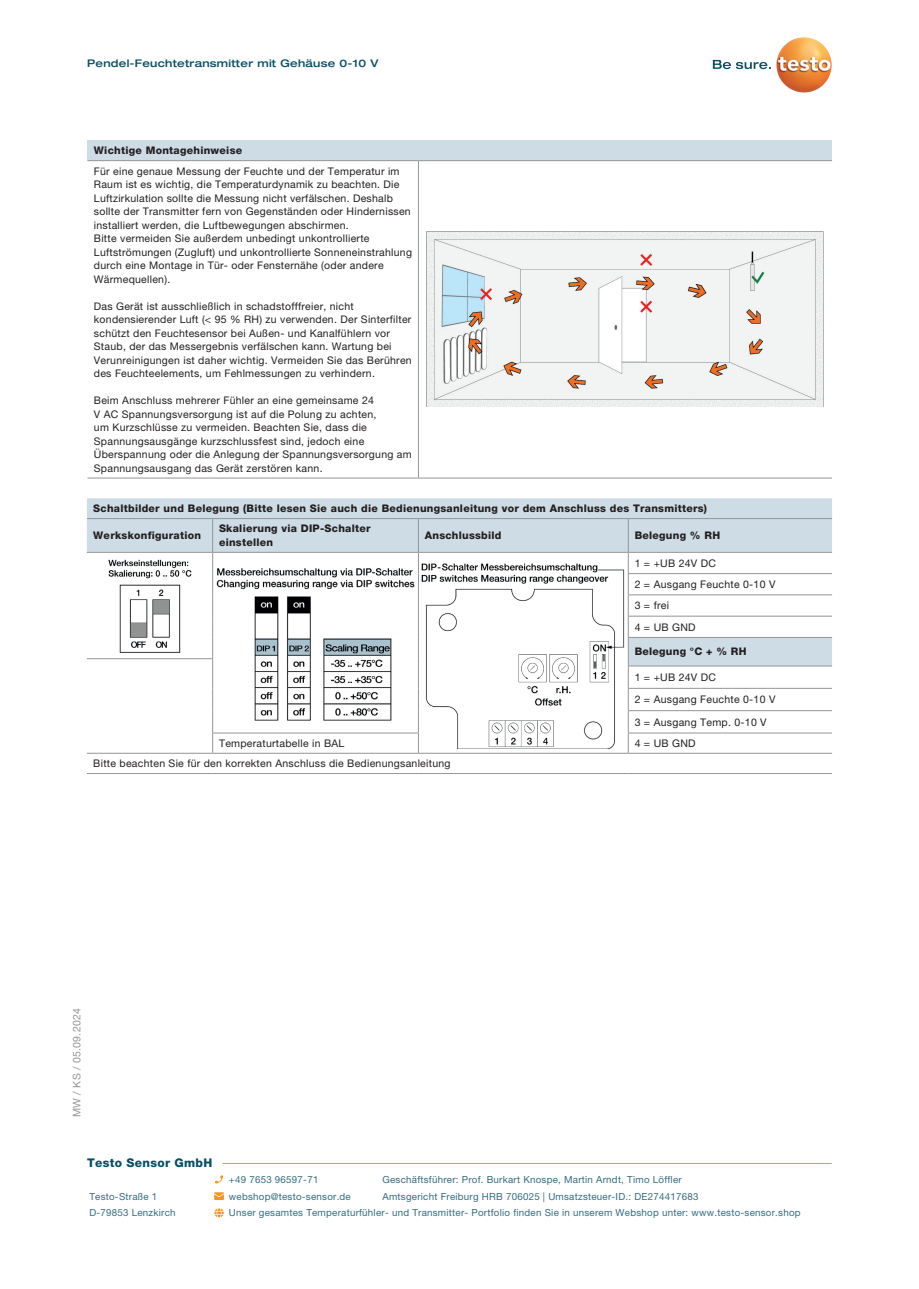
<style>
.page{position:relative;width:919px;height:1289px;background:#fff}
.page>*{position:absolute;margin:0;border:0;box-sizing:border-box;transform-origin:0 0}
.t1{font:800 12px "Helvetica Neue LTW1 G";letter-spacing:.025em;color:#074f64}
.t2{font:10.5px/13.5px "Helvetica Neue LTW1 G";letter-spacing:.025em;color:#231f20}
.t3{font:800 10.5px/13.5px "Helvetica Neue LTW1 G";letter-spacing:.025em;color:#231f20}
.t4{font:500 expanded 10.5px "Helvetica Neue LT Com";letter-spacing:.025em;color:#074f64}
.t5{font:10.5px "Helvetica Neue LTW1 G";letter-spacing:.025em;color:#939598}
.t6{font:9.75px "Helvetica Neue LTW1 G";letter-spacing:.025em;color:#356c81}
</style>
<div class="page">
<div style="left:87px;top:140px;width:745px;height:21px;background:#cedce5"></div>
<svg style="left:88px;top:161px;width:744px;height:246px"></svg>
<hr style="left:87px;top:160px;width:331px;height:1px;background:#939598">
<hr style="left:418px;top:160px;width:414px;height:1px;background:#939598">
<hr style="left:418px;top:161px;width:1px;height:316px;background:#939598">
<hr style="left:87px;top:477px;width:331px;height:1px;background:#939598">
<hr style="left:418px;top:477px;width:414px;height:1px;background:#939598">
<img style="left:427px;top:232px;width:396px;height:175px">
<div style="left:87px;top:498px;width:745px;height:54px;background:#cedce5"></div>
<svg style="left:87px;top:573px;width:745px;height:180px"></svg>
<hr style="left:628px;top:552px;width:204px;height:1px;background:#939598">
<hr style="left:628px;top:573px;width:204px;height:1px;background:#939598">
<hr style="left:628px;top:594px;width:204px;height:1px;background:#939598">
<hr style="left:628px;top:615px;width:204px;height:1px;background:#939598">
<hr style="left:628px;top:688px;width:204px;height:1px;background:#939598">
<hr style="left:628px;top:710px;width:204px;height:1px;background:#939598">
<hr style="left:212px;top:519px;width:1px;height:33px;background:#939598">
<hr style="left:418px;top:519px;width:1px;height:33px;background:#939598">
<hr style="left:628px;top:519px;width:1px;height:33px;background:#939598">
<hr style="left:87px;top:518px;width:126px;height:1px;background:#939598">
<hr style="left:213px;top:518px;width:205px;height:1px;background:#939598">
<hr style="left:418px;top:518px;width:210px;height:1px;background:#939598">
<hr style="left:628px;top:518px;width:204px;height:1px;background:#939598">
<hr style="left:213px;top:552px;width:205px;height:1px;background:#939598">
<hr style="left:212px;top:732px;width:207px;height:1px;background:#939598">
<hr style="left:628px;top:732px;width:204px;height:1px;background:#939598">
<hr style="left:87px;top:753px;width:126px;height:1px;background:#939598">
<hr style="left:213px;top:753px;width:205px;height:1px;background:#939598">
<hr style="left:418px;top:753px;width:210px;height:1px;background:#939598">
<hr style="left:628px;top:753px;width:204px;height:1px;background:#939598">
<hr style="left:87px;top:773px;width:126px;height:1px;background:#939598">
<hr style="left:213px;top:773px;width:205px;height:1px;background:#939598">
<hr style="left:418px;top:773px;width:210px;height:1px;background:#939598">
<hr style="left:628px;top:773px;width:204px;height:1px;background:#939598">
<hr style="left:87px;top:552px;width:126px;height:1px;background:#939598">
<hr style="left:87px;top:658px;width:126px;height:1px;background:#939598">
<svg style="left:212px;top:552px;width:1px;height:201px"></svg>
<hr style="left:418px;top:552px;width:210px;height:1px;background:#939598">
<svg style="left:418px;top:552px;width:1px;height:201px"></svg>
<hr style="left:628px;top:637px;width:204px;height:1px;background:#939598">
<svg style="left:628px;top:552px;width:1px;height:201px"></svg>
<hr style="left:628px;top:665px;width:204px;height:1px;background:#939598">
<img style="left:97px;top:559px;width:105px;height:97px">
<img style="left:215px;top:568px;width:201px;height:157px">
<img style="left:420px;top:563px;width:206px;height:185px">
<svg style="left:790px;top:37px;width:13px;height:4px"></svg>
<svg style="left:712px;top:60px;width:58px;height:9px"></svg>
<svg style="left:215px;top:1175px;width:8px;height:8px"></svg>
<svg style="left:214px;top:1192px;width:10px;height:7px"></svg>
<svg style="left:214px;top:1208px;width:10px;height:9px"></svg>
<hr style="left:222px;top:1162px;width:609px;height:1px;background:#f7931d">
<p class="t4" style="left:87px;top:57px;width:293px">Pendel-Feuchtetransmitter mit Gehäuse 0-10 V</p>
<p class="t3" style="left:94px;top:144px;width:150px">Wichtige Montagehinweise</p>
<p class="t2" style="left:94px;top:164px;width:319px">Für eine genaue Messung der Feuchte und der Temperatur im Raum ist es wichtig, die Temperaturdynamik zu beachten. Die Luftzirkulation sollte die Messung nicht verfälschen. Deshalb sollte der Transmitter fern von Gegenständen oder Hindernissen installiert werden, die Luftbewegungen abschirmen.<br>Bitte vermeiden Sie außerdem unbedingt unkontrollierte Luftströmungen (Zugluft) und unkontrollierte Sonneneinstrahlung durch eine Montage in Tür- oder Fensternähe (oder andere Wärmequellen).</p>
<p class="t2" style="left:94px;top:299px;width:319px">Das Gerät ist ausschließlich in schadstofffreier, nicht kondensierender Luft (&lt; 95 % RH) zu verwenden. Der Sinterfilter schützt den Feuchtesensor bei Außen- und Kanalfühlern vor Staub, der das Messergebnis verfälschen kann. Wartung bei Verunreinigungen ist daher wichtig. Vermeiden Sie das Berühren des Feuchteelements, um Fehlmessungen zu verhindern.</p>
<p class="t2" style="left:94px;top:393px;width:319px">Beim Anschluss mehrerer Fühler an eine gemeinsame 24<br>V AC Spannungsversorgung ist auf die Polung zu achten,<br>um Kurzschlüsse zu vermeiden. Beachten Sie, dass die Spannungsausgänge kurzschlussfest sind, jedoch eine Überspannung oder die Anlegung der Spannungsversorgung am Spannungsausgang das Gerät zerstören kann.</p>
<p class="t3" style="left:93px;top:502px;width:615px">Schaltbilder und Belegung (Bitte lesen Sie auch die Bedienungsanleitung vor dem Anschluss des Transmitters)</p>
<p class="t3" style="left:93px;top:529px;width:109px">Werkskonfiguration</p>
<p class="t3" style="left:219px;top:522px;width:153px">Skalierung via DIP-Schalter einstellen</p>
<p class="t3" style="left:425px;top:529px;width:78px">Anschlussbild</p>
<p class="t3" style="left:634px;top:529px;width:87px">Belegung % RH</p>
<p class="t2" style="left:634px;top:552px;width:142px;line-height:21.3px">1 = +UB 24V DC<br>2 = Ausgang Feuchte 0-10 V<br>3 = frei<br>4 = UB GND</p>
<p class="t3" style="left:634px;top:645px;width:113px">Belegung °C + % RH</p>
<p class="t2" style="left:634px;top:666px;width:142px;line-height:22.4px">1 = +UB 24V DC<br>2 = Ausgang Feuchte 0-10 V<br>3 = Ausgang Temp. 0-10 V</p>
<p class="t2" style="left:219px;top:736px;width:127px">Temperaturtabelle in BAL</p>
<p class="t2" style="left:634px;top:736px;width:62px">4 = UB GND</p>
<p class="t2" style="left:93px;top:756px;width:359px">Bitte beachten Sie für den korrekten Anschluss die Bedienungsanleitung</p>
<p class="t5" style="left:70px;top:1117px;width:110px;rotate:-90deg">MW / KS / 05.09.2024</p>
<p class="t1" style="left:87px;top:1155px;width:127px">Testo Sensor GmbH</p>
<p class="t6" style="left:229px;top:1173px;width:91px">+49 7653 96597-71</p>
<p class="t6" style="left:382px;top:1173px;width:301px">Geschäftsführer: Prof. Burkart Knospe, Martin Arndt, Timo Löffler</p>
<p class="t6" style="left:89px;top:1190px;width:69px">Testo-Straße 1</p>
<p class="t6" style="left:229px;top:1190px;width:123px">webshop@testo-sensor.de</p>
<p class="t6" style="left:382px;top:1190px;width:317px">Amtsgericht Freiburg HRB 706025 | Umsatzsteuer-ID.: DE274417683</p>
<p class="t6" style="left:89px;top:1206px;width:88px">D-79853 Lenzkirch</p>
<p class="t6" style="left:229px;top:1206px;width:573px">Unser gesamtes Temperaturfühler- und Transmitter- Portfolio finden Sie in unserem Webshop unter: www.testo-sensor.shop</p>
</div>
